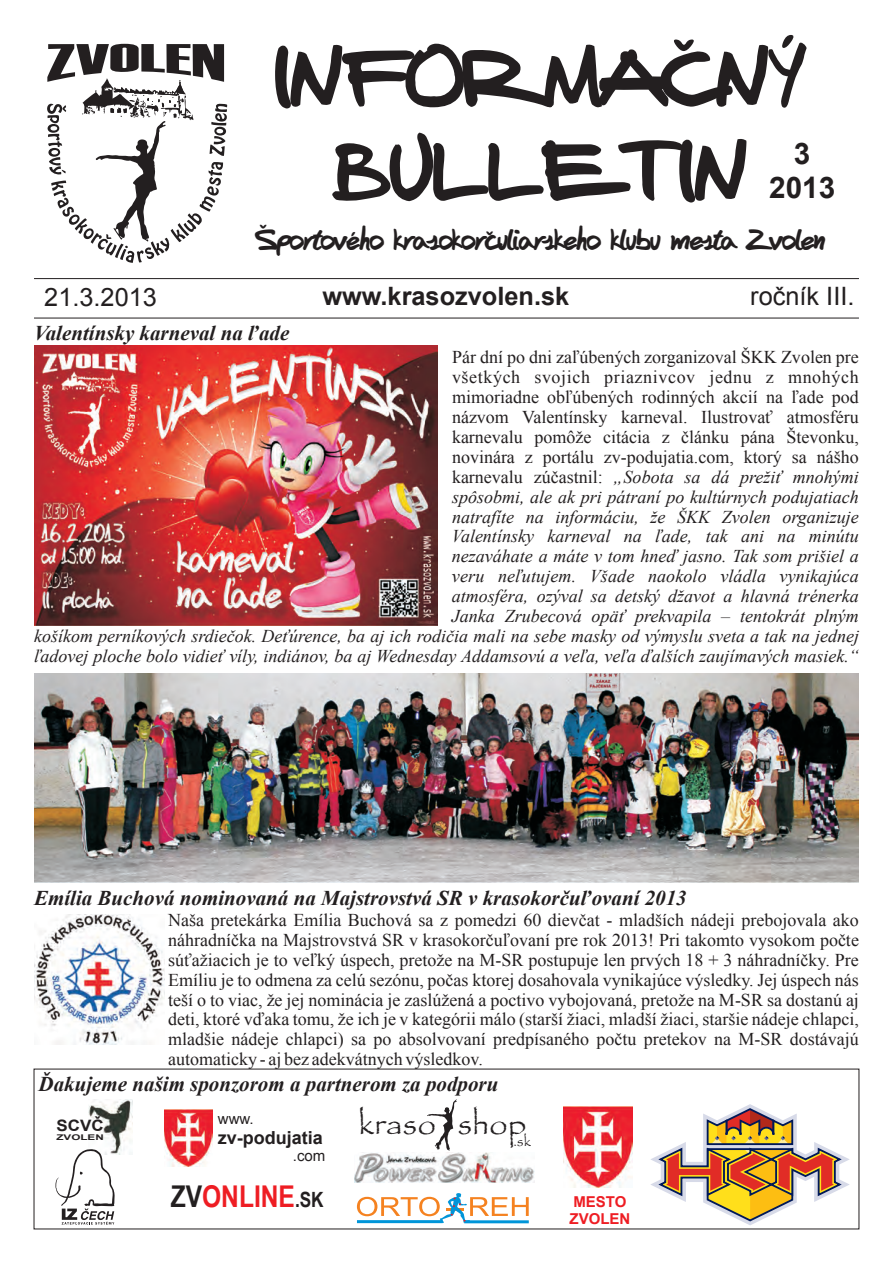
<style>
.page{position:relative;width:893px;height:1263px;background:#fff}
.page>*{position:absolute;margin:0;border:0;box-sizing:border-box;transform-origin:0 0}
.t1{font:84.15px/94.1px "FAFER Sfont";color:#231f20;text-align:center;scale:.92 1}
.t2{font:33.15px "Papyrus";color:#231f20}
.t3{font:700 30px "Arial Narrow";color:#ee1d23}
.t4{font:700 29.7px/33.2px "Arial";color:#231f20;text-align:center}
.t5{font:28.35px "FAFER Sfont";color:#231f20;scale:.9 1}
.t6{font:25.35px "Arial";color:#231f20}
.t7{font:700 25.35px "Arial";color:#231f20}
.t8{font:italic 700 21px "Times New Roman";color:#231f20}
.t9{font:italic 18px/20px "Times New Roman";color:#231f20;text-align:justify}
.t10{font:18px/20px "Times New Roman";color:#231f20;text-align:justify}
.t11{font:700 18px "Arial";color:#231f20}
.t12{font:700 15.75px "Arial";color:#231f20;scale:1.08 1}
.t13{font:700 15px/16.8px "Arial";color:#ee1d23}
.t14{font:15px "Arial";color:#231f20}
.t15{font:700 7.8px "Arial";color:#231f20;scale:1.49 1}
.s1{font-style:normal}
.s2{color:#231f20}
.s3{font-size:21px;color:#231f20}
</style>
<div class="page">
<img style="left:89px;top:1100px;width:43px;height:55px">
<svg style="left:47px;top:44px;width:181px;height:219px"></svg>
<hr style="left:34px;top:278px;width:825px;height:1px;background:#231f20">
<hr style="left:34px;top:318px;width:825px;height:1px;background:#231f20">
<svg style="left:55px;top:1149px;width:60px;height:75px"></svg>
<svg style="left:651px;top:1104px;width:199px;height:121px"></svg>
<img style="left:564px;top:1107px;width:68px;height:80px">
<svg style="left:427px;top:1099px;width:30px;height:52px"></svg>
<img style="left:354px;top:1152px;width:180px;height:30px">
<img style="left:164px;top:1110px;width:48px;height:56px">
<svg style="left:357px;top:1193px;width:172px;height:30px"></svg>
<img style="left:34px;top:345px;width:403px;height:281px">
<img style="left:34px;top:673px;width:825px;height:210px">
<img style="left:34px;top:914px;width:130px;height:130px">
<h1 class="t1" style="left:275px;top:38px;width:579px">INFORMAČNÝ<br>BULLETIN</h1>
<h3 class="t5" style="left:259px;top:229px;width:631px">Športového krasokorčuliarskeho klubu mesta Zvolen</h3>
<h3 class="t4" style="left:769px;top:140px;width:68px">3<br>2013</h3>
<h3 class="t6" style="left:44px;top:288px;width:114px">21.3.2013</h3>
<h3 class="t7" style="left:322px;top:287px;width:248px">www.krasozvolen.sk</h3>
<h3 class="t6" style="left:750px;top:287px;width:106px">ročník III.</h3>
<p class="t8" style="left:34px;top:326px;width:257px">Valentínsky karneval na ľade</p>
<p class="t9" style="left:452px;top:349px;width:408px"><span class="s1">Pár dní po dni zaľúbených zorganizoval ŠKK Zvolen pre všetkých svojich priaznivcov jednu z mnohých mimoriadne obľúbených rodinných akcií na ľade pod názvom Valentínsky karneval. Ilustrovať atmosféru karnevalu pomôže citácia z článku pána Števonku, novinára z portálu zv-podujatia.com, ktorý sa nášho karnevalu zúčastnil:</span> „Sobota sa dá prežiť mnohými spôsobmi, ale ak pri pátraní po kultúrnych podujatiach natrafíte na informáciu, že ŠKK Zvolen organizuje Valentínsky karneval na ľade, tak ani na minútu nezaváhate a máte v tom hneď jasno. Tak som prišiel a veru neľutujem. Všade naokolo vládla vynikajúca atmosféra, ozýval sa detský džavot a hlavná trénerka Janka Zrubecová opäť prekvapila – tentokrát plným</p>
<p class="t9" style="left:34px;top:628px;width:826px">košíkom perníkových srdiečok. Deťúrence, ba aj ich rodičia mali na sebe masky od výmyslu sveta a tak na jednej ľadovej ploche bolo vidieť víly, indiánov, ba aj Wednesday Addamsovú a veľa, veľa ďalších zaujímavých masiek.“</p>
<p class="t8" style="left:34px;top:890px;width:654px">Emília Buchová nominovaná na Majstrovstvá SR v krasokorčuľovaní 2013</p>
<p class="t10" style="left:168px;top:911px;width:692px">Naša pretekárka Emília Buchová sa z pomedzi 60 dievčat - mladších nádeji prebojovala ako náhradníčka na Majstrovstvá SR v krasokorčuľovaní pre rok 2013! Pri takomto vysokom počte súťažiacich je to veľký úspech, pretože na M-SR postupuje len prvých 18 + 3 náhradníčky. Pre Emíliu je to odmena za celú sezónu, počas ktorej dosahovala vynikajúce výsledky. Jej úspech nás teší o to viac, že jej nominácia je zaslúžená a poctivo vybojovaná, pretože na M-SR sa dostanú aj deti, ktoré vďaka tomu, že ich je v kategórii málo (starší žiaci, mladší žiaci, staršie nádeje chlapci, mladšie nádeje chlapci) sa po absolvovaní predpísaného počtu pretekov na M-SR dostávajú automaticky - aj bez adekvátnych výsledkov.</p>
<p class="t8" style="left:39px;top:1076px;width:461px">Ďakujeme našim sponzorom a partnerom za podporu</p>
<p class="t12" style="left:57px;top:1119px;width:45px">SCVČ</p>
<p class="t15" style="left:57px;top:1135px;width:33px">ZVOLEN</p>
<p class="t14" style="left:218px;top:1113px;width:37px">www.</p>
<p class="t11" style="left:218px;top:1131px;width:107px">zv-podujatia</p>
<p class="t14" style="left:293px;top:1150px;width:34px">.com</p>
<h3 class="t3" style="left:171px;top:1185px;width:155px"><span class="s2">ZV</span>ONLINE<span class="s3">.SK</span></h3>
<h2 class="t2" style="left:359px;top:1107px;width:174px">kraso shop<sub>.</sub><sub>sk</sub></h2>
<p class="t13" style="left:569px;top:1195px;width:62px">MESTO<br>ZVOLEN</p>
</div>
